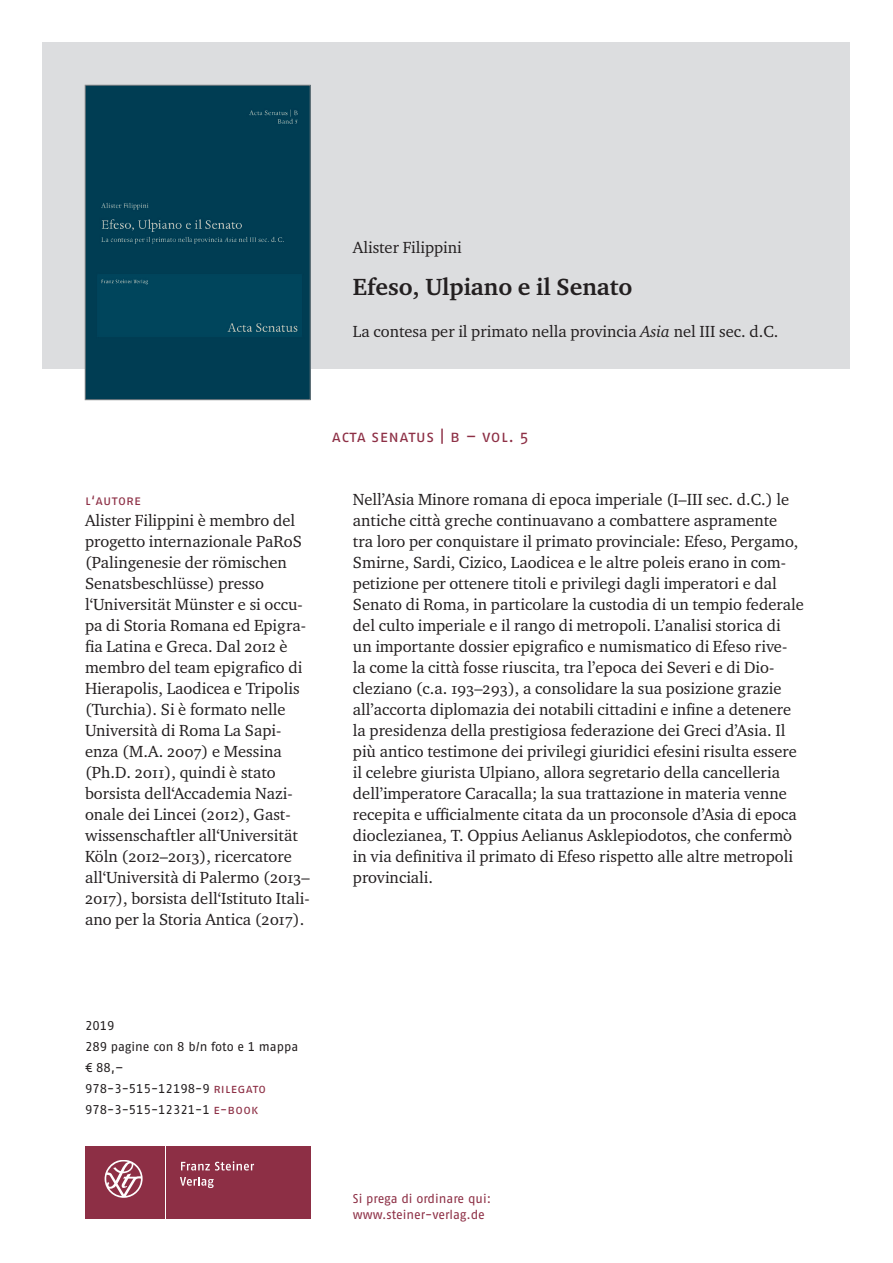
<style>
.page{position:relative;width:893px;height:1263px;background:#fff}
.page>*{position:absolute;margin:0;border:0;box-sizing:border-box;transform-origin:0 0}
.t1{font:700 24px "Charter ITC Pro";color:#231f20}
.t2{font:16.5px/21px "Charter ITC Pro";color:#231f20}
.t3{font:16.5px "Fago Pro";letter-spacing:.02em;color:#8d2f45}
.t4{font:13.5px "Fago Pro";letter-spacing:.025em;color:#8d2f45}
.t5{font:12.75px/21px "Fago Pro";color:#231f20}
.t6{font:12.75px/16.5px "Fago Pro";color:#8d2f45}
.s1{font-style:italic}
.s2{color:#8d2f45}
</style>
<div class="page">
<div style="left:43px;top:43px;width:807px;height:326px;background:#dcdddf"></div>
<div style="left:85px;top:1146px;width:79px;height:72px;background:#8d2f45"></div>
<div style="left:166px;top:1146px;width:144px;height:72px;background:#8d2f45"></div>
<svg style="left:181px;top:1161px;width:73px;height:9px"></svg>
<svg style="left:180px;top:1177px;width:34px;height:11px"></svg>
<svg style="left:105px;top:1160px;width:38px;height:38px"></svg>
<img style="left:87px;top:87px;width:221px;height:311px">
<div style="left:85px;top:85px;width:225px;height:315px;border:1px solid #808285"></div>
<p class="t2" style="left:353px;top:237px;width:110px">Alister Filippini</p>
<h1 class="t1" style="left:353px;top:272px;width:281px">Efeso, Ulpiano e il Senato</h1>
<p class="t2" style="left:353px;top:321px;width:427px">La contesa per il primato nella provincia <span class="s1">Asia</span> nel III sec. d.C.</p>
<p class="t4" style="left:85px;top:492px;width:57px">L‘autore</p>
<p class="t2" style="left:85px;top:510px;width:226px">Alister Filippini è membro del progetto internazionale PaRoS (Palingenesie der römischen<br>Senatsbeschlüsse) presso l‘Universität Münster e si occu&shy;pa di Storia Romana ed Epigra&shy;fia Latina e Greca. Dal 2012 è membro del team epigrafico di<br>Hierapolis, Laodicea e Tripolis (Turchia). Si è formato nelle<br>Università di Roma La Sapi&shy;enza (M.A. 2007) e Messina (Ph.D. 2011), quindi è stato borsista dell‘Accademia Nazi&shy;onale dei Lincei (2012), Gast&shy;wissenschaftler all‘Universität<br>Köln (2012–2013), ricercatore all‘Università di Palermo (2013–<br>2017), borsista dell‘Istituto Itali&shy;ano per la Storia Antica (2017).</p>
<p class="t3" style="left:332px;top:426px;width:198px">Acta Senatus | B – vol. 5</p>
<p class="t2" style="left:353px;top:489px;width:452px">Nell’Asia Minore romana di epoca imperiale (I–III sec. d.C.) le antiche città greche continuavano a combattere aspramente<br>tra loro per conquistare il primato provinciale: Efeso, Pergamo, Smirne, Sardi, Cizico, Laodicea e le altre poleis erano in com&shy;petizione per ottenere titoli e privilegi dagli imperatori e dal Senato di Roma, in particolare la custodia di un tempio federale del culto imperiale e il rango di metropoli. L’analisi storica di<br>un importante dossier epigrafico e numismatico di Efeso rive&shy;la come la città fosse riuscita, tra l’epoca dei Severi e di Dio&shy;cleziano (c.a. 193–293), a consolidare la sua posizione grazie all’accorta diplomazia dei notabili cittadini e infine a detenere la presidenza della prestigiosa federazione dei Greci d’Asia. Il più antico testimone dei privilegi giuridici efesini risulta essere il celebre giurista Ulpiano, allora segretario della cancelleria dell’imperatore Caracalla; la sua trattazione in materia venne recepita e ufficialmente citata da un proconsole d’Asia di epoca dioclezianea, T. Oppius Aelianus Asklepiodotos, che confermò in via definitiva il primato di Efeso rispetto alle altre metropoli provinciali.</p>
<p class="t5" style="left:85px;top:1015px;width:215px">2019<br>289 pagine con 8 b/n foto e 1 mappa € 88,–<br>978-3-515-12198-9 <span class="s2">rilegato<br></span>978-3-515-12321-1 <span class="s2">e-book</span></p>
<p class="t6" style="left:353px;top:1190px;width:140px">Si prega di ordinare qui: www.steiner-verlag.de</p>
</div>
